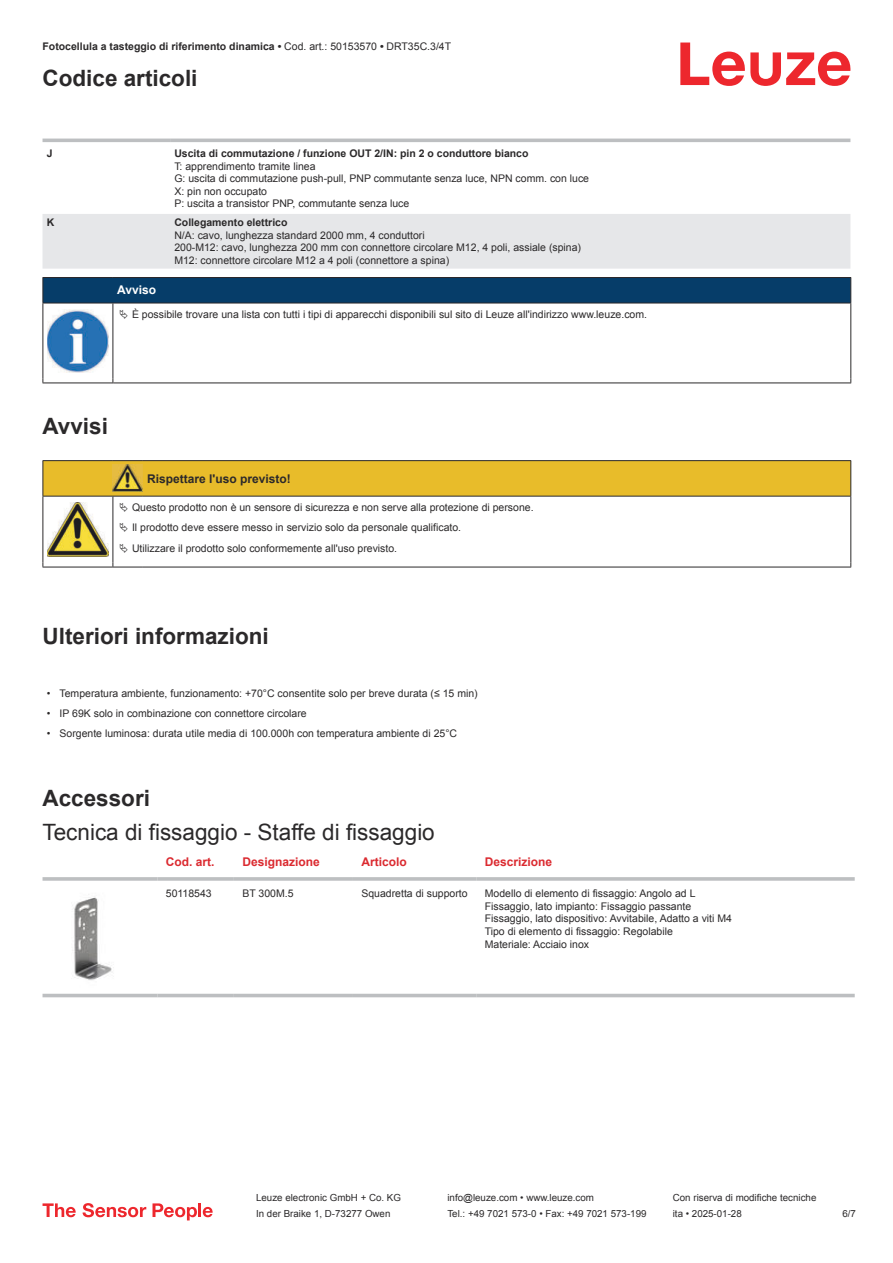
<style>
.page{position:relative;width:893px;height:1263px;background:#fff}
.page>*{position:absolute;margin:0;border:0;box-sizing:border-box;transform-origin:0 0}
.t1{font:700 22.5px "Arial";color:#2b292a}
.t2{font:22.5px "Arial";color:#2b292a}
.t3{font:700 12px "Arial";color:#db2a30}
.t4{font:700 12px "Arial";color:#2b292a}
.t5{font:700 12px "Arial";color:#fff}
.t6{font:10.5px/12.6px "Arial";color:#2b292a}
.t7{font:700 10.5px "Arial";color:#2b292a}
.t8{font:9.75px "Arial";color:#2b292a}
.s1{font-weight:400}
</style>
<div class="page">
<svg style="left:680px;top:43px;width:170px;height:43px"></svg>
<svg style="left:43px;top:138px;width:807px;height:1px"></svg>
<div style="left:43px;top:214px;width:807px;height:55px;background:#e6e7e9"></div>
<hr style="left:43px;top:139px;width:127px;height:3px;background:#bdbfc1">
<hr style="left:170px;top:139px;width:680px;height:3px;background:#bdbfc1">
<div style="left:43px;top:993px;width:812px;height:5px;background:#eeefef"></div>
<svg style="left:43px;top:877px;width:114px;height:4px"></svg>
<hr style="left:157px;top:877px;width:77px;height:4px;background:#c6c8c9">
<svg style="left:234px;top:877px;width:119px;height:4px"></svg>
<svg style="left:353px;top:877px;width:123px;height:4px"></svg>
<hr style="left:476px;top:877px;width:379px;height:4px;background:#c6c8c9">
<hr style="left:43px;top:994px;width:114px;height:3px;background:#bdbfc1">
<hr style="left:157px;top:994px;width:77px;height:3px;background:#bdbfc1">
<hr style="left:234px;top:994px;width:119px;height:3px;background:#bdbfc1">
<hr style="left:353px;top:994px;width:123px;height:3px;background:#bdbfc1">
<hr style="left:476px;top:994px;width:379px;height:3px;background:#bdbfc1">
<img style="left:72px;top:896px;width:40px;height:85px">
<svg style="left:43px;top:1203px;width:33px;height:14px"></svg>
<svg style="left:83px;top:1203px;width:63px;height:14px"></svg>
<svg style="left:153px;top:1203px;width:44px;height:17px"></svg>
<hr style="left:198px;top:1203px;width:3px;height:14px;background:#ed272d">
<svg style="left:203px;top:1207px;width:10px;height:10px"></svg>
<svg style="left:44px;top:304px;width:806px;height:79px"></svg>
<hr style="left:43px;top:303px;width:70px;height:1px;background:#2b292a">
<svg style="left:43px;top:277px;width:808px;height:26px;background:#083b65"></svg>
<hr style="left:113px;top:303px;width:738px;height:1px;background:#2b292a">
<hr style="left:43px;top:303px;width:1px;height:75px;background:#2b292a">
<hr style="left:113px;top:303px;width:1px;height:75px;background:#2b292a">
<hr style="left:850px;top:303px;width:1px;height:75px;background:#2b292a">
<hr style="left:43px;top:383px;width:70px;height:1px;background:#2b292a">
<hr style="left:113px;top:383px;width:738px;height:1px;background:#2b292a">
<img style="left:47px;top:309px;width:61px;height:63px">
<div style="left:115px;top:304px;width:734px;height:20px;background:#fff"></div>
<hr style="left:43px;top:460px;width:70px;height:1px;background:#2b292a">
<hr style="left:113px;top:460px;width:30px;height:1px;background:#2b292a">
<hr style="left:143px;top:460px;width:708px;height:1px;background:#2b292a">
<hr style="left:43px;top:567px;width:70px;height:1px;background:#2b292a">
<hr style="left:113px;top:567px;width:30px;height:1px;background:#2b292a">
<hr style="left:143px;top:567px;width:708px;height:1px;background:#2b292a">
<svg style="left:43px;top:461px;width:808px;height:106px"></svg>
<p class="t7" style="left:43px;top:43px;width:410px">Fotocellula a tasteggio di riferimento dinamica • <span class="s1">Cod. art.: 50153570</span> • <span class="s1">DRT35C.3/4T</span></p>
<h1 class="t1" style="left:43px;top:70px;width:157px">Codice articoli</h1>
<p class="t7" style="left:47px;top:149px;width:7px">J</p>
<p class="t7" style="left:174px;top:149px;width:356px">Uscita di commutazione / funzione OUT 2/IN: pin 2 o conduttore bianco</p>
<p class="t6" style="left:174px;top:161px;width:416px">T: apprendimento tramite linea<br>G: uscita di commutazione push-pull, PNP commutante senza luce, NPN comm. con luce X: pin non occupato<br>P: uscita a transistor PNP, commutante senza luce</p>
<p class="t7" style="left:47px;top:218px;width:9px">K</p>
<p class="t7" style="left:174px;top:218px;width:115px">Collegamento elettrico</p>
<p class="t6" style="left:174px;top:230px;width:408px">N/A: cavo, lunghezza standard 2000 mm, 4 conduttori<br>200-M12: cavo, lunghezza 200 mm con connettore circolare M12, 4 poli, assiale (spina)<br>M12: connettore circolare M12 a 4 poli (connettore a spina)</p>
<p class="t5" style="left:117px;top:286px;width:40px">Avviso</p>
<p class="t6" style="left:132px;top:309px;width:517px">È possibile trovare una lista con tutti i tipi di apparecchi disponibili sul sito di Leuze all'indirizzo www.leuze.com.</p>
<h1 class="t1" style="left:43px;top:418px;width:67px">Avvisi</h1>
<p class="t4" style="left:147px;top:474px;width:145px">Rispettare l'uso previsto!</p>
<p class="t6" style="left:132px;top:498px;width:403px;line-height:20.2px">Questo prodotto non è un sensore di sicurezza e non serve alla protezione di persone.<br>Il prodotto deve essere messo in servizio solo da personale qualificato.<br>Utilizzare il prodotto solo conformemente all'uso previsto.</p>
<h1 class="t1" style="left:43px;top:627px;width:228px">Ulteriori informazioni</h1>
<p class="t6" style="left:47px;top:687px;width:432px">• Temperatura ambiente, funzionamento: +70°C consentite solo per breve durata (≤ 15 min)</p>
<p class="t6" style="left:47px;top:708px;width:262px">• IP 69K solo in combinazione con connettore circolare</p>
<p class="t6" style="left:47px;top:728px;width:412px">• Sorgente luminosa: durata utile media di 100.000h con temperatura ambiente di 25°C</p>
<h1 class="t1" style="left:43px;top:790px;width:109px">Accessori</h1>
<h1 class="t2" style="left:43px;top:824px;width:394px">Tecnica di fissaggio - Staffe di fissaggio</h1>
<p class="t3" style="left:166px;top:857px;width:50px">Cod. art.</p>
<p class="t3" style="left:242px;top:857px;width:79px">Designazione</p>
<p class="t3" style="left:361px;top:857px;width:47px">Articolo</p>
<p class="t3" style="left:485px;top:857px;width:69px">Descrizione</p>
<p class="t6" style="left:166px;top:888px;width:47px">50118543</p>
<p class="t6" style="left:242px;top:888px;width:53px">BT 300M.5</p>
<p class="t6" style="left:361px;top:888px;width:108px">Squadretta di supporto</p>
<p class="t6" style="left:485px;top:888px;width:249px">Modello di elemento di fissaggio: Angolo ad L Fissaggio, lato impianto: Fissaggio passante Fissaggio, lato dispositivo: Avvitabile, Adatto a viti M4<br>Tipo di elemento di fissaggio: Regolabile<br>Materiale: Acciaio inox</p>
<p class="t8" style="left:256px;top:1194px;width:146px">Leuze electronic GmbH + Co. KG</p>
<p class="t8" style="left:447px;top:1194px;width:148px">info@leuze.com • www.leuze.com</p>
<p class="t8" style="left:673px;top:1194px;width:145px">Con riserva di modifiche tecniche</p>
<p class="t8" style="left:256px;top:1210px;width:136px">In der Braike 1, D-73277 Owen</p>
<p class="t8" style="left:447px;top:1210px;width:201px">Tel.: +49 7021 573-0 • Fax: +49 7021 573-199</p>
<p class="t8" style="left:673px;top:1210px;width:70px">ita • 2025-01-28</p>
<p class="t8" style="left:842px;top:1210px;width:15px">6 /7</p>
</div>
